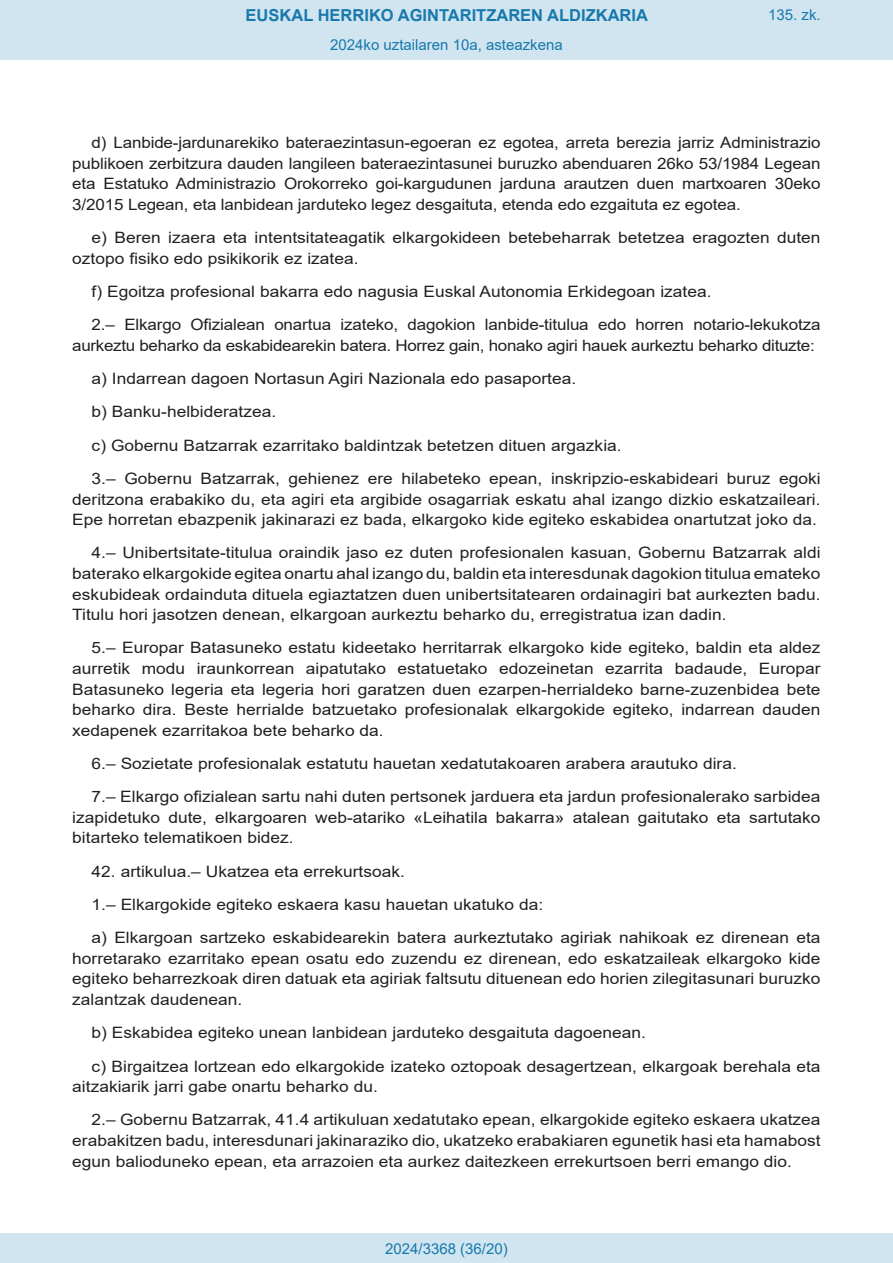
<style>
.page{position:relative;width:893px;height:1263px;background:#fff}
.page>*{position:absolute;margin:0;border:0;box-sizing:border-box;transform-origin:0 0}
.t1{font:700 16.5px "Arial";color:#1879ad}
.BOPVDetalle{font:15.6px/20.5px "Arial";color:#231f20;text-align:justify;scale:1.11 1}
.BOPVDetalle-2{font:15.6px/20.5px "Arial";color:#231f20;text-align:justify;scale:1.08 1}
.BOPVDetalle-3{font:15.6px/20.5px "Arial";letter-spacing:-.02em;color:#231f20;scale:1.08 1}
.Paginacion_Centro{font:15px "Arial";color:#1879ad}
</style>
<div class="page">
<div style="left:0;top:0;width:893px;height:60px;background:#d0e5f0"></div>
<div style="left:0;top:1233px;width:893px;height:30px;background:#d0e5f0"></div>
<p class="t1" style="left:246px;top:3px;width:404px">EUSKAL HERRIKO AGINTARITZAREN ALDIZKARIA</p>
<p class="Paginacion_Centro" style="left:330px;top:35px;width:234px">2024ko uztailaren 10a, asteazkena</p>
<p class="Paginacion_Centro" style="left:768px;top:5px;width:54px">135. zk.</p>
<p class="BOPVDetalle-2" style="left:72px;top:132px;width:694px;text-indent:19px">d) Lanbide-jardunarekiko bateraezintasun-egoeran ez egotea, arreta berezia jarriz Administrazio publikoen zerbitzura dauden langileen bateraezintasunei buruzko abenduaren 26ko 53/1984 Legean eta Estatuko Administrazio Orokorreko goi-kargudunen jarduna arautzen duen martxoaren 30eko 3/2015 Legean, eta lanbidean jarduteko legez desgaituta, etenda edo ezgaituta ez egotea.</p>
<p class="BOPVDetalle" style="left:72px;top:227px;width:676px;text-indent:19px">e) Beren izaera eta intentsitateagatik elkargokideen betebeharrak betetzea eragozten duten oztopo fisiko edo psikikorik ez izatea.</p>
<p class="BOPVDetalle" style="left:92px;top:281px;width:560px">f) Egoitza profesional bakarra edo nagusia Euskal Autonomia Erkidegoan izatea.</p>
<p class="BOPVDetalle-3" style="left:72px;top:314px;width:694px;text-indent:19px">2.– Elkargo Ofizialean onartua izateko, dagokion lanbide-titulua edo horren notario-lekukotza aurkeztu beharko da eskabidearekin batera. Horrez gain, honako agiri hauek aurkeztu beharko dituzte:</p>
<p class="BOPVDetalle" style="left:92px;top:368px;width:438px">a) Indarrean dagoen Nortasun Agiri Nazionala edo pasaportea.</p>
<p class="BOPVDetalle" style="left:92px;top:402px;width:168px">b) Banku-helbideratzea.</p>
<p class="BOPVDetalle" style="left:92px;top:435px;width:479px">c) Gobernu Batzarrak ezarritako baldintzak betetzen dituen argazkia.</p>
<p class="BOPVDetalle" style="left:72px;top:468px;width:676px;text-indent:19px">3.– Gobernu Batzarrak, gehienez ere hilabeteko epean, inskripzio-eskabideari buruz egoki deritzona erabakiko du, eta agiri eta argibide osagarriak eskatu ahal izango dizkio eskatzaileari.<br>Epe horretan ebazpenik jakinarazi ez bada, elkargoko kide egiteko eskabidea onartutzat joko da.</p>
<p class="BOPVDetalle" style="left:72px;top:543px;width:676px;text-indent:19px">4.– Unibertsitate-titulua oraindik jaso ez duten profesionalen kasuan, Gobernu Batzarrak aldi baterako elkargokide egitea onartu ahal izango du, baldin eta interesdunak dagokion titulua emateko eskubideak ordainduta dituela egiaztatzen duen unibertsitatearen ordainagiri bat aurkezten badu.<br>Titulu hori jasotzen denean, elkargoan aurkeztu beharko du, erregistratua izan dadin.</p>
<p class="BOPVDetalle" style="left:72px;top:637px;width:676px;text-indent:19px">5.– Europar Batasuneko estatu kideetako herritarrak elkargoko kide egiteko, baldin eta aldez aurretik modu iraunkorrean aipatutako estatuetako edozeinetan ezarrita badaude, Europar Batasuneko legeria eta legeria hori garatzen duen ezarpen-herrialdeko barne-zuzenbidea bete beharko dira. Beste herrialde batzuetako profesionalak elkargokide egiteko, indarrean dauden xedapenek ezarritakoa bete beharko da.</p>
<p class="BOPVDetalle" style="left:92px;top:753px;width:583px">6.– Sozietate profesionalak estatutu hauetan xedatutakoaren arabera arautuko dira.</p>
<p class="BOPVDetalle" style="left:72px;top:786px;width:676px;text-indent:19px">7.– Elkargo ofizialean sartu nahi duten pertsonek jarduera eta jardun profesionalerako sarbidea izapidetuko dute, elkargoaren web-atariko «Leihatila bakarra» atalean gaitutako eta sartutako bitarteko telematikoen bidez.</p>
<p class="BOPVDetalle" style="left:92px;top:861px;width:284px">42. artikulua.– Ukatzea eta errekurtsoak.</p>
<p class="BOPVDetalle" style="left:92px;top:894px;width:408px">1.– Elkargokide egiteko eskaera kasu hauetan ukatuko da:</p>
<p class="BOPVDetalle" style="left:72px;top:927px;width:676px;text-indent:19px">a) Elkargoan sartzeko eskabidearekin batera aurkeztutako agiriak nahikoak ez direnean eta horretarako ezarritako epean osatu edo zuzendu ez direnean, edo eskatzaileak elkargoko kide egiteko beharrezkoak diren datuak eta agiriak faltsutu dituenean edo horien zilegitasunari buruzko zalantzak daudenean.</p>
<p class="BOPVDetalle" style="left:92px;top:1022px;width:501px">b) Eskabidea egiteko unean lanbidean jarduteko desgaituta dagoenean.</p>
<p class="BOPVDetalle" style="left:72px;top:1056px;width:676px;text-indent:19px">c) Birgaitzea lortzean edo elkargokide izateko oztopoak desagertzean, elkargoak berehala eta aitzakiarik jarri gabe onartu beharko du.</p>
<p class="BOPVDetalle" style="left:72px;top:1109px;width:676px;text-indent:19px">2.– Gobernu Batzarrak, 41.4 artikuluan xedatutako epean, elkargokide egiteko eskaera ukatzea erabakitzen badu, interesdunari jakinaraziko dio, ukatzeko erabakiaren egunetik hasi eta hamabost egun balioduneko epean, eta arrazoien eta aurkez daitezkeen errekurtsoen berri emango dio.</p>
<p class="Paginacion_Centro" style="left:385px;top:1238px;width:124px">2024/3368 (36/20)</p>
</div>
